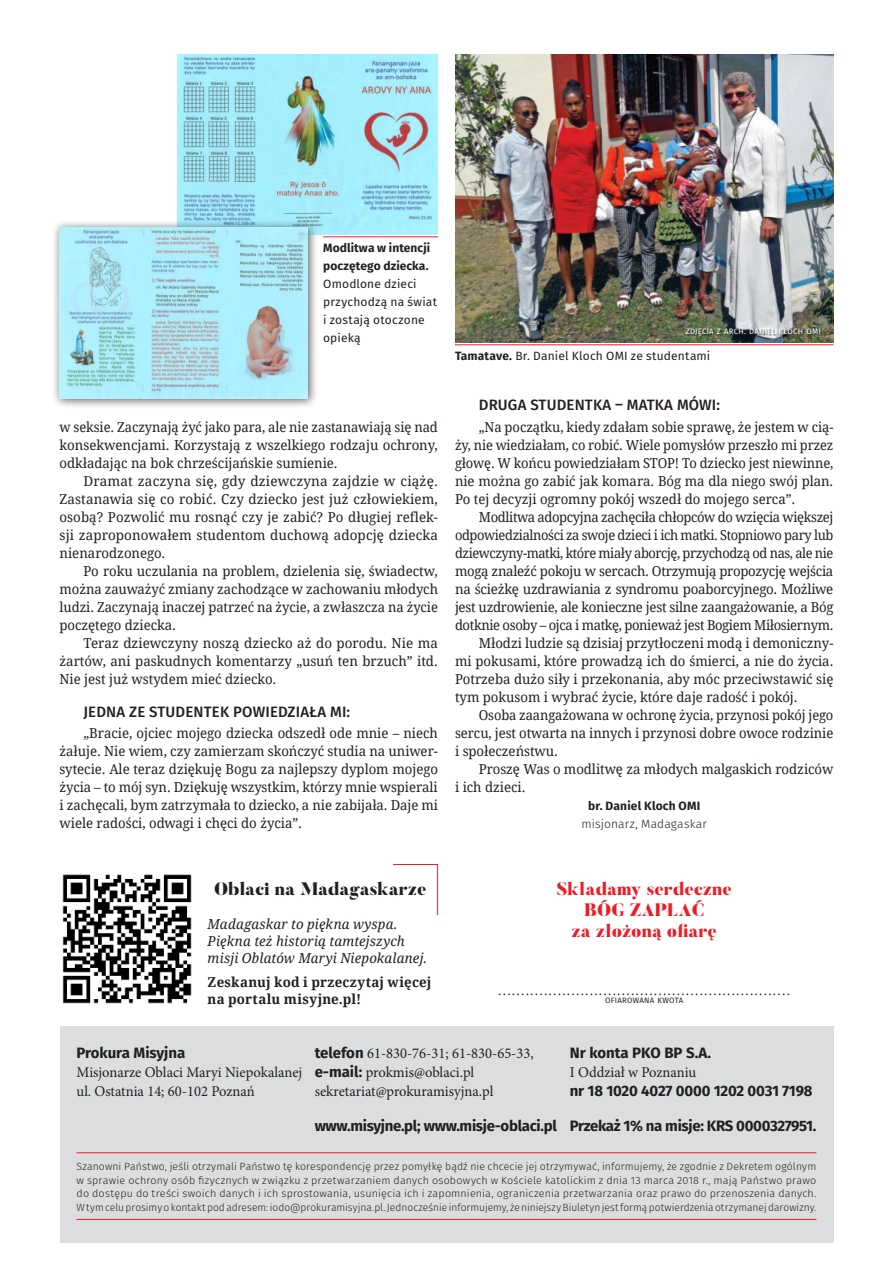
<style>
.page{position:relative;width:893px;height:1263px;background:#fff}
.page>*{position:absolute;margin:0;border:0;box-sizing:border-box;transform-origin:0 0}
.t1{font:900 18px/21px "Butler";color:#ee1c26;text-align:center}
.t2{font:900 18px "Butler";color:#231f20}
.t3{font:15px/18.8px "Minion Pro";color:#231f20}
.t4{font:700 15px "Fira Sans";letter-spacing:-.02em;color:#231f20}
.t5{font:500 15px "Fira Sans";letter-spacing:.01em;color:#231f20}
.t6{font:700 15px "Fira Sans";color:#231f20}
.t7{font:13.65px/18px "Droid Serif";letter-spacing:-.005em;color:#231f20;text-align:justify;scale:.96 1}
.t8{font:13.65px/18px "Droid Serif";letter-spacing:-.005em;color:#231f20;text-align:justify;scale:.95 1}
.t9{font:13.65px/18px "Droid Serif";letter-spacing:-.005em;color:#231f20;text-align:justify}
.t10{font:13.65px "Droid Serif";letter-spacing:-.03em;color:#231f20;scale:.94 1}
.t11{font:13.65px "Droid Serif";letter-spacing:-.025em;color:#231f20;scale:.96 1}
.t12{font:13.65px "Droid Serif";letter-spacing:-.025em;color:#231f20;scale:.95 1}
.t13{font:italic 13.65px/17px "Droid Serif";letter-spacing:.01em;color:#231f20}
.t14{font:700 13.65px/17px "Droid Serif";letter-spacing:.02em;color:#231f20}
.t15{font:13.65px "Droid Serif";letter-spacing:-.005em;color:#231f20;scale:.94 1}
.t16{font:12px/18px "Fira Sans";letter-spacing:.015em;color:#231f20}
.t17{font:12px "Droid Serif";color:#231f20}
.t18{font:700 12px/18px "Fira Sans";letter-spacing:.01em;color:#231f20}
.t19{font:300 12px "Fira Sans";letter-spacing:.01em;color:#231f20}
.t20{font:300 10.5px/13.5px "Fira Sans";color:#231f20;text-align:justify}
.t21{font:7.8px "Fira Sans";letter-spacing:.03em;color:#fff}
.t22{font:7.8px "Fira Sans";letter-spacing:.03em;color:#231f20}
.s1{font-weight:700}
.s2{font-family:"Fira Sans";font-weight:700}
</style>
<div class="page">
<div style="left:60px;top:1026px;width:773px;height:216px;background:#dcdddf"></div>
<hr style="left:77px;top:1152px;width:739px;height:1px;background:#ee1c26">
<hr style="left:77px;top:1219px;width:739px;height:1px;background:#ee1c26">
<img style="left:455px;top:54px;width:378px;height:288px">
<img style="left:62px;top:874px;width:130px;height:130px">
<svg style="left:393px;top:864px;width:45px;height:52px"></svg>
<img style="left:177px;top:55px;width:261px;height:179px">
<hr style="left:323px;top:236px;width:115px;height:1px;background:#ee1c26">
<hr style="left:455px;top:344px;width:378px;height:1px;background:#ee1c26">
<div style="left:686px;top:329px;width:135px;height:9px;background:#231f20;opacity:.75"></div>
<div style="left:52px;top:220px;width:266px;height:189px;background:#231f20;opacity:.75"></div>
<img style="left:60px;top:227px;width:248px;height:171px">
<p class="t18" style="left:323px;top:239px;width:108px">Modlitwa w intencji poczętego dziecka.</p>
<p class="t16" style="left:323px;top:275px;width:115px">Omodlone dzieci przychodzą na świat i zostają otoczone opieką</p>
<p class="t8" style="left:60px;top:418px;width:400px">w seksie. Zaczynają żyć jako para, ale nie zastanawiają się nad konsekwencjami. Korzystają z wszelkiego rodzaju ochrony, odkładając na bok chrześcijańskie sumienie.</p>
<p class="t9" style="left:60px;top:472px;width:380px;text-indent:24px">Dramat zaczyna się, gdy dziewczyna zajdzie w ciążę.<br>Zastanawia się co robić. Czy dziecko jest już człowiekiem, osobą? Pozwolić mu rosnąć czy je zabić? Po długiej reflek&shy;sji zaproponowałem studentom duchową adopcję dziecka nienarodzonego.</p>
<p class="t7" style="left:60px;top:562px;width:396px;text-indent:24px">Po roku uczulania na problem, dzielenia się, świadectw, można zauważyć zmiany zachodzące w zachowaniu młodych ludzi. Zaczynają inaczej patrzeć na życie, a zwłaszcza na życie poczętego dziecka.</p>
<p class="t9" style="left:60px;top:634px;width:380px;text-indent:24px">Teraz dziewczyny noszą dziecko aż do porodu. Nie ma żartów, ani paskudnych komentarzy „usuń ten brzuch” itd.<br>Nie jest już wstydem mieć dziecko.</p>
<p class="t5" style="left:83px;top:702px;width:268px">JEDNA ZE STUDENTEK POWIEDZIAŁA MI:</p>
<p class="t7" style="left:60px;top:724px;width:396px;text-indent:24px">„Bracie, ojciec mojego dziecka odszedł ode mnie – niech żałuje. Nie wiem, czy zamierzam skończyć studia na uniwer&shy;sytecie. Ale teraz dziękuję Bogu za najlepszy dyplom mojego życia – to mój syn. Dziękuję wszystkim, którzy mnie wspierali i zachęcali, bym zatrzymała to dziecko, a nie zabijała. Daje mi wiele radości, odwagi i chęci do życia”.</p>
<p class="t21" style="left:686px;top:326px;width:136px">ZDJĘCIA Z ARCH. DANIEL KLOCH OMI</p>
<p class="t16" style="left:455px;top:347px;width:257px"><span class="s1">Tamatave.</span> Br. Daniel Kloch OMI ze studentami</p>
<p class="t5" style="left:479px;top:394px;width:243px">DRUGA STUDENTKA – MATKA MÓWI:</p>
<p class="t8" style="left:455px;top:418px;width:400px;text-indent:24px">„Na początku, kiedy zdałam sobie sprawę, że jestem w cią&shy;ży, nie wiedziałam, co robić. Wiele pomysłów przeszło mi przez głowę. W końcu powiedziałam STOP! To dziecko jest niewinne, nie można go zabić jak komara. Bóg ma dla niego swój plan.<br>Po tej decyzji ogromny pokój wszedł do mojego serca”.</p>
<p class="t12" style="left:479px;top:509px;width:375px">Modlitwa adopcyjna zachęciła chłopców do wzięcia większej</p>
<p class="t10" style="left:455px;top:527px;width:404px">odpowiedzialności za swoje dzieci i ich matki. Stopniowo pary lub</p>
<p class="t10" style="left:455px;top:545px;width:404px">dziewczyny-matki, które miały aborcję, przychodzą od nas, ale nie</p>
<p class="t11" style="left:455px;top:563px;width:396px">mogą znaleźć pokoju w sercach. Otrzymują propozycję wejścia</p>
<p class="t9" style="left:455px;top:580px;width:380px">na ścieżkę uzdrawiania z syndromu poaborcyjnego. Możliwe</p>
<p class="t11" style="left:455px;top:599px;width:396px">jest uzdrowienie, ale konieczne jest silne zaangażowanie, a Bóg</p>
<p class="t12" style="left:455px;top:617px;width:400px">dotknie osoby – ojca i matkę, ponieważ jest Bogiem Miłosiernym.</p>
<p class="t7" style="left:479px;top:634px;width:371px">Młodzi ludzie są dzisiaj przytłoczeni modą i demoniczny-</p>
<p class="t7" style="left:455px;top:652px;width:396px">mi pokusami, które prowadzą ich do śmierci, a nie do życia.</p>
<p class="t7" style="left:455px;top:670px;width:396px">Potrzeba dużo siły i przekonania, aby móc przeciwstawić się</p>
<p class="t7" style="left:455px;top:688px;width:358px">tym pokusom i wybrać życie, które daje radość i pokój.</p>
<p class="t15" style="left:479px;top:707px;width:379px">Osoba zaangażowana w ochronę życia, przynosi pokój jego</p>
<p class="t7" style="left:455px;top:724px;width:396px">sercu, jest otwarta na innych i przynosi dobre owoce rodzinie</p>
<p class="t7" style="left:455px;top:742px;width:109px">i społeczeństwu.</p>
<p class="t7" style="left:479px;top:760px;width:371px">Proszę Was o modlitwę za młodych malgaskich rodziców</p>
<p class="t7" style="left:455px;top:778px;width:75px">i ich dzieci.</p>
<p class="t18" style="left:588px;top:797px;width:114px">br. Daniel Kloch OMI</p>
<p class="t19" style="left:582px;top:815px;width:127px">misjonarz, Madagaskar</p>
<h1 class="t2" style="left:214px;top:879px;width:214px">Oblaci na Madagaskarze</h1>
<p class="t13" style="left:208px;top:916px;width:221px">Madagaskar to piękna wyspa.<br>Piękna też historią tamtejszych misji Oblatów Maryi Niepokalanej.</p>
<p class="t14" style="left:208px;top:974px;width:225px">Zeskanuj kod i przeczytaj więcej na portalu misyjne.pl!</p>
<h1 class="t1" style="left:557px;top:879px;width:177px">Składamy serdeczne<br>BÓG ZAPŁAĆ<br>za złożoną ofiarę</h1>
<p class="t17" style="left:498px;top:983px;width:293px">................................................................</p>
<p class="t22" style="left:605px;top:995px;width:80px">OFIAROWANA KWOTA</p>
<p class="t6" style="left:77px;top:1042px;width:110px">Prokura Misyjna</p>
<p class="t3" style="left:77px;top:1064px;width:227px">Misjonarze Oblaci Maryi Niepokalanej ul. Ostatnia 14; 60-102 Poznań</p>
<p class="t3" style="left:315px;top:1045px;width:221px"><span class="s2">telefon</span> 61-830-76-31; 61-830-65-33, <span class="s2">e-mail:</span> prokmis@oblaci.pl sekretariat@prokuramisyjna.pl</p>
<p class="t6" style="left:570px;top:1042px;width:143px">Nr konta PKO BP S.A.</p>
<p class="t3" style="left:570px;top:1064px;width:128px">I Oddział w Poznaniu</p>
<p class="t4" style="left:570px;top:1080px;width:244px">nr 18 1020 4027 0000 1202 0031 7198</p>
<p class="t4" style="left:315px;top:1115px;width:503px">www.misyjne.pl; www.misje-oblaci.pl Przekaż 1% na misje: KRS 0000327951.</p>
<p class="t20" style="left:77px;top:1160px;width:741px">Szanowni Państwo, jeśli otrzymali Państwo tę korespondencję przez pomyłkę bądź nie chcecie jej otrzymywać, informujemy, że zgodnie z Dekretem ogólnym w sprawie ochrony osób fizycznych w związku z przetwarzaniem danych osobowych w Kościele katolickim z dnia 13 marca 2018 r., mają Państwo prawo do dostępu do treści swoich danych i ich sprostowania, usunięcia ich i zapomnienia, ograniczenia przetwarzania oraz prawo do przenoszenia danych.<br>W tym celu prosimy o kontakt pod adresem: iodo@prokuramisyjna.pl. Jednocześnie informujemy, że niniejszy Biuletyn jest formą potwierdzenia otrzymanej darowizny.</p>
</div>
